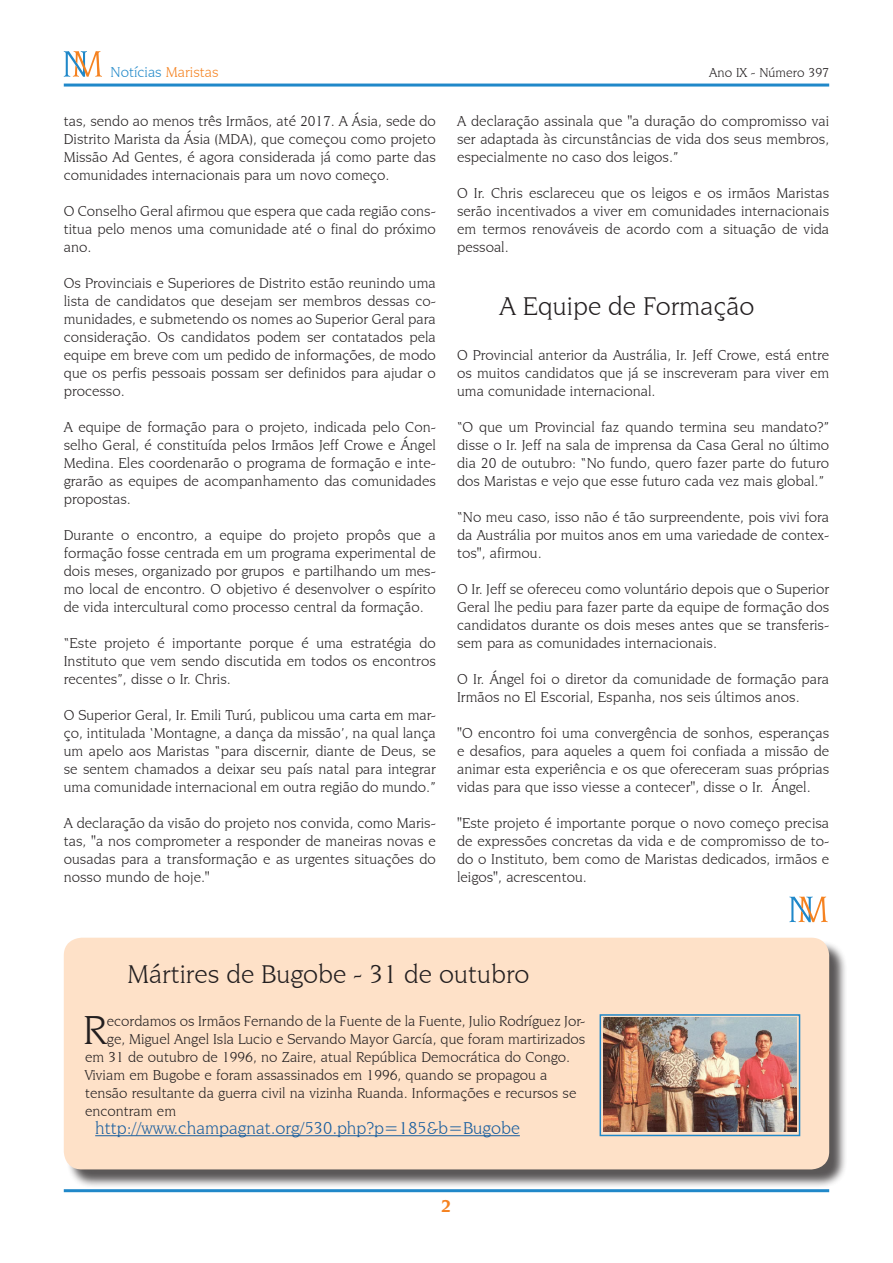
<style>
.page{position:relative;width:893px;height:1263px;background:#fff}
.page>*{position:absolute;margin:0;border:0;box-sizing:border-box;transform-origin:0 0}
.paragrafoSemDopo{font:42.6px "Novarese IT Cby BT";color:#231f20}
.Sottotitolo{font:27px "Novarese IT Cby BT";color:#231f20}
.paragrafo4{font:18px "Novarese IT Cby BT";color:#175d9e}
.Normale{font:700 18px "Novarese IT Cby BT";color:#f58220}
.paragrafoSemDopo-2{font:15px/18px "Novarese IT Cby BT";color:#231f20;text-align:justify}
.Normale-2{font:15px "Novarese IT Cby BT";color:#2088c9}
.Normale-3{font:13.5px "Novarese IT Cby BT";color:#231f20}
.s1{color:#f58220}
</style>
<div class="page">
<hr style="left:64px;top:84px;width:765px;height:3px;background:#2088c9">
<hr style="left:64px;top:1189px;width:765px;height:3px;background:#2088c9">
<svg style="left:64px;top:51px;width:38px;height:26px"></svg>
<svg style="left:789px;top:896px;width:39px;height:26px"></svg>
<div style="left:66px;top:940px;width:782px;height:248px;background:#231f20;opacity:.75"></div>
<div style="left:64px;top:938px;width:765px;height:231px;background:#fee1c8;border-radius:18px"></div>
<hr style="left:95px;top:1135px;width:425px;height:1px;background:#175d9e">
<img style="left:603px;top:1018px;width:194px;height:114px">
<div style="left:600px;top:1014px;width:200px;height:122px;border:2px solid #2088c9"></div>
<p class="Normale-2" style="left:111px;top:63px;width:110px">Notícias <span class="s1">Maristas</span></p>
<p class="Normale-3" style="left:709px;top:64px;width:121px">Ano IX - Número 397</p>
<p class="paragrafoSemDopo-2" style="left:64px;top:112px;width:374px">tas, sendo ao menos três Irmãos, até 2017. A Ásia, sede do Distrito Marista da Ásia (MDA), que começou como projeto Missão Ad Gentes, é agora considerada já como parte das comunidades internacionais para um novo começo.</p>
<p class="paragrafoSemDopo-2" style="left:64px;top:202px;width:374px">O Conselho Geral afirmou que espera que cada região cons&shy;titua pelo menos uma comunidade até o final do próximo ano.</p>
<p class="paragrafoSemDopo-2" style="left:64px;top:274px;width:374px">Os Provinciais e Superiores de Distrito estão reunindo uma lista de candidatos que desejam ser membros dessas co&shy;munidades, e submetendo os nomes ao Superior Geral para consideração. Os candidatos podem ser contatados pela equipe em breve com um pedido de informações, de modo que os perfis pessoais possam ser definidos para ajudar o processo.</p>
<p class="paragrafoSemDopo-2" style="left:64px;top:418px;width:374px">A equipe de formação para o projeto, indicada pelo Con&shy;selho Geral, é constituída pelos Irmãos Jeff Crowe e Ángel Medina. Eles coordenarão o programa de formação e inte&shy;grarão as equipes de acompanhamento das comunidades propostas.</p>
<p class="paragrafoSemDopo-2" style="left:64px;top:526px;width:374px">Durante o encontro, a equipe do projeto propôs que a formação fosse centrada em um programa experimental de dois meses, organizado por grupos e partilhando um mes&shy;mo local de encontro. O objetivo é desenvolver o espírito de vida intercultural como processo central da formação.</p>
<p class="paragrafoSemDopo-2" style="left:64px;top:634px;width:374px">“Este projeto é importante porque é uma estratégia do Instituto que vem sendo discutida em todos os encontros recentes”, disse o Ir. Chris.</p>
<p class="paragrafoSemDopo-2" style="left:64px;top:706px;width:374px">O Superior Geral, Ir. Emili Turú, publicou uma carta em mar&shy;ço, intitulada ‘Montagne, a dança da missão’, na qual lança um apelo aos Maristas “para discernir, diante de Deus, se se sentem chamados a deixar seu país natal para integrar uma comunidade internacional em outra região do mundo.”</p>
<p class="paragrafoSemDopo-2" style="left:64px;top:814px;width:374px">A declaração da visão do projeto nos convida, como Maris&shy;tas, "a nos comprometer a responder de maneiras novas e ousadas para a transformação e as urgentes situações do nosso mundo de hoje."</p>
<p class="paragrafoSemDopo-2" style="left:457px;top:112px;width:374px">A declaração assinala que "a duração do compromisso vai ser adaptada às circunstâncias de vida dos seus membros, especialmente no caso dos leigos.”</p>
<p class="paragrafoSemDopo-2" style="left:457px;top:184px;width:374px">O Ir. Chris esclareceu que os leigos e os irmãos Maristas serão incentivados a viver em comunidades internacionais em termos renováveis de acordo com a situação de vida pessoal.</p>
<p class="Sottotitolo" style="left:500px;top:290px;width:256px">A Equipe de Formação</p>
<p class="paragrafoSemDopo-2" style="left:457px;top:346px;width:374px">O Provincial anterior da Austrália, Ir. Jeff Crowe, está entre os muitos candidatos que já se inscreveram para viver em uma comunidade internacional.</p>
<p class="paragrafoSemDopo-2" style="left:457px;top:418px;width:374px">“O que um Provincial faz quando termina seu mandato?” disse o Ir. Jeff na sala de imprensa da Casa Geral no último dia 20 de outubro: “No fundo, quero fazer parte do futuro dos Maristas e vejo que esse futuro cada vez mais global.”</p>
<p class="paragrafoSemDopo-2" style="left:457px;top:508px;width:374px">“No meu caso, isso não é tão surpreendente, pois vivi fora da Austrália por muitos anos em uma variedade de contex&shy;tos", afirmou.</p>
<p class="paragrafoSemDopo-2" style="left:457px;top:580px;width:374px">O Ir. Jeff se ofereceu como voluntário depois que o Superior Geral lhe pediu para fazer parte da equipe de formação dos candidatos durante os dois meses antes que se transferis&shy;sem para as comunidades internacionais.</p>
<p class="paragrafoSemDopo-2" style="left:457px;top:670px;width:374px">O Ir. Ángel foi o diretor da comunidade de formação para<br>Irmãos no El Escorial, Espanha, nos seis últimos anos.</p>
<p class="paragrafoSemDopo-2" style="left:457px;top:724px;width:374px">"O encontro foi uma convergência de sonhos, esperanças e desafios, para aqueles a quem foi confiada a missão de animar esta experiência e os que ofereceram suas próprias vidas para que isso viesse a contecer", disse o Ir. Ángel.</p>
<p class="paragrafoSemDopo-2" style="left:457px;top:814px;width:374px">"Este projeto é importante porque o novo começo precisa de expressões concretas da vida e de compromisso de to&shy;do o Instituto, bem como de Maristas dedicados, irmãos e leigos", acrescentou.</p>
<p class="Sottotitolo" style="left:128px;top:958px;width:404px">Mártires de Bugobe - 31 de outubro</p>
<p class="paragrafoSemDopo" style="left:83px;top:1005px;width:25px">R</p>
<p class="paragrafoSemDopo-2" style="left:107px;top:1012px;width:480px">ecordamos os Irmãos Fernando de la Fuente de la Fuente, Julio Rodríguez Jor-</p>
<p class="paragrafoSemDopo-2" style="left:107px;top:1030px;width:480px">ge, Miguel Angel Isla Lucio e Servando Mayor García, que foram martirizados</p>
<p class="paragrafoSemDopo-2" style="left:85px;top:1048px;width:487px">em 31 de outubro de 1996, no Zaire, atual República Democrática do Congo.</p>
<p class="paragrafoSemDopo-2" style="left:85px;top:1066px;width:493px;text-align:left">Viviam em Bugobe e foram assassinados em 1996, quando se propagou a tensão resultante da guerra civil na vizinha Ruanda. Informações e recursos se encontram em</p>
<p class="paragrafo4" style="left:95px;top:1117px;width:426px">http://www.champagnat.org/530.php?p=185&amp;b=Bugobe</p>
<p class="Normale" style="left:441px;top:1195px;width:12px">2</p>
</div>
